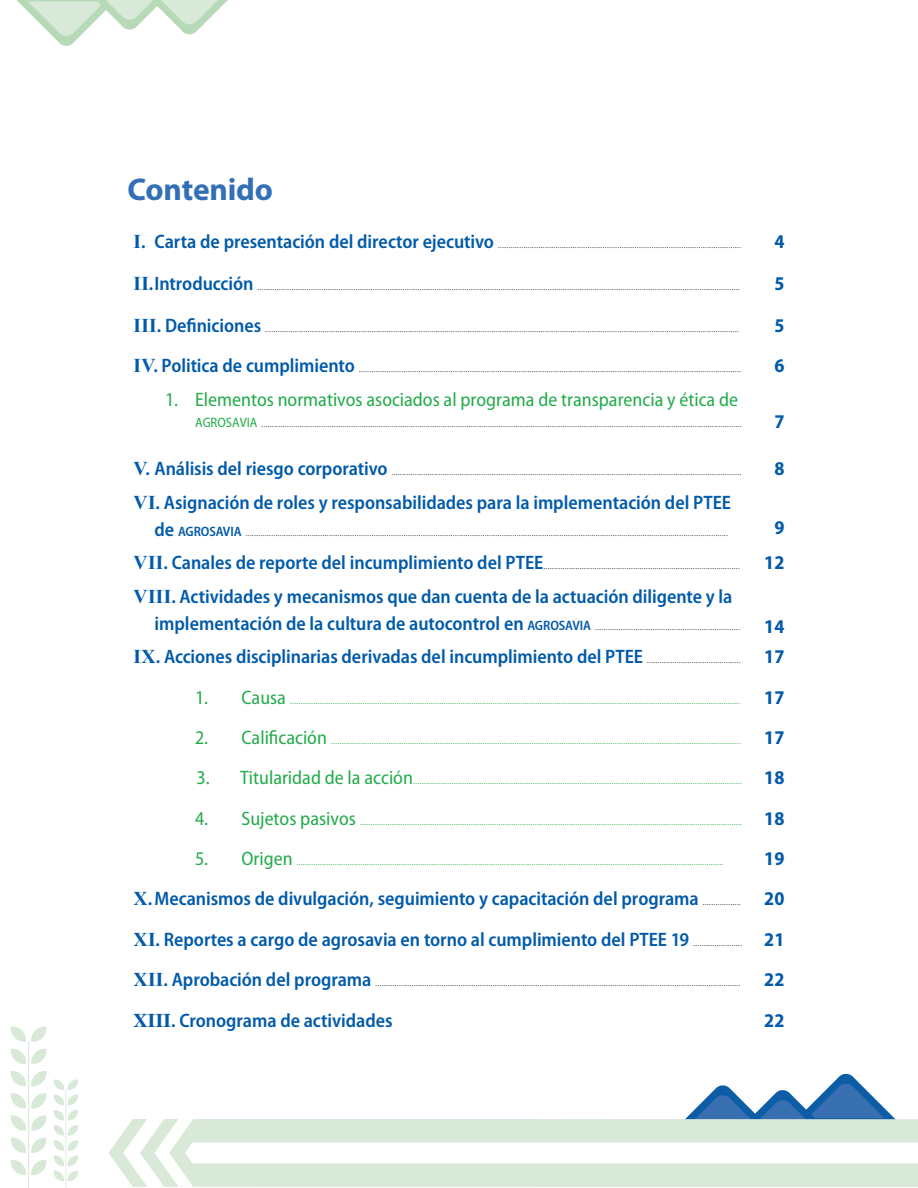
<style>
.page{position:relative;width:918px;height:1188px;background:#fff}
.page>*{position:absolute;margin:0;border:0;box-sizing:border-box;transform-origin:0 0}
.t1{font:700 31.5px "Myriad Pro";letter-spacing:-.005em;color:#326fb7}
.t2{font:600 semi-condensed 19.5px/40.3px "Myriad Pro";letter-spacing:-.005em;color:#015aaa;text-align:justify}
.t3{font:semi-condensed 19.5px "Myriad Pro";color:#22ab4a}
.t4{font:700 semi-condensed 19.5px "Myriad Pro";color:#015aaa}
.t5{font:300 semi-condensed 12px "Myriad Pro";color:#2e2e2e}
.t6{font:300 semi-condensed 12px "Myriad Pro";color:#22ab4a}
.s1{font-family:"Times New Roman";font-weight:700;font-stretch:normal;font-size:19.5px;color:#015aaa}
.s2{font-weight:600;font-size:19.5px;color:#015aaa}
.s3{font-weight:400;font-size:13.65px;color:#22ab4a}
.s4{font-family:"Times New Roman";font-weight:700;font-stretch:normal}
.s5{font-weight:600;font-size:13.65px;color:#015aaa}
.s6{font-weight:700;font-size:19.5px;color:#015aaa}
.s7{font-weight:300;font-size:12px;color:#2e2e2e}
.s8{font-weight:700}
.s9{font-weight:400;font-size:19.5px}
.s10{font-family:"Times";font-weight:700;font-stretch:normal}
</style>
<div class="page">
<svg style="left:16px;top:0;width:212px;height:46px"></svg>
<svg style="left:11px;top:1026px;width:36px;height:162px"></svg>
<svg style="left:53px;top:1079px;width:25px;height:109px"></svg>
<svg style="left:109px;top:1073px;width:809px;height:114px"></svg>
<h1 class="t1" style="left:128px;top:169px;width:147px">Contenido</h1>
<p class="t5" style="left:134px;top:237px;width:609px"><span class="s1">I</span><span class="s2">. Carta de presentación del director ejecutivo</span> ..................................................................................................................</p>
<h2 class="t4" style="left:774px;top:229px;width:12px">4</h2>
<p class="t5" style="left:134px;top:279px;width:608px"><span class="s1">II</span><span class="s2">.Introducción</span> ..................................................................................................................................................................................................................................</p>
<h2 class="t4" style="left:774px;top:271px;width:12px">5</h2>
<p class="t5" style="left:134px;top:321px;width:607px"><span class="s1">III</span><span class="s2">. Definiciones</span> ..............................................................................................................................................................................................................................</p>
<h2 class="t4" style="left:774px;top:313px;width:12px">5</h2>
<p class="t5" style="left:134px;top:361px;width:609px"><span class="s1">IV</span><span class="s2">. Politica de cumplimiento</span> ...................................................................................................................................................................................</p>
<h2 class="t4" style="left:774px;top:353px;width:12px">6</h2>
<h2 class="t3" style="left:165px;top:387px;width:575px">1. Elementos normativos asociados al programa de transparencia y ética de</h2>
<p class="t5" style="left:195px;top:415px;width:548px"><span class="s3">AGROSAVIA</span> .................................................................................................................................................................................................................................</p>
<h2 class="t4" style="left:774px;top:409px;width:12px">7</h2>
<p class="t5" style="left:134px;top:464px;width:610px"><span class="s1">V</span><span class="s2">. Análisis del riesgo corporativo</span> ....................................................................................................................................................................</p>
<h2 class="t4" style="left:774px;top:456px;width:12px">8</h2>
<h2 class="t2" style="left:134px;top:481px;width:599px"><span class="s4">VI</span>. Asignación de roles y responsabilidades para la implementación del PTEE</h2>
<p class="t5" style="left:155px;top:524px;width:575px"><span class="s2">de</span> <span class="s5">AGROSAVIA</span> ..................................................................................................................................................................................................................................</p>
<h2 class="t4" style="left:774px;top:515px;width:12px">9</h2>
<p class="t5" style="left:134px;top:558px;width:608px"><span class="s1">VII</span><span class="s2">. Canales de reporte del incumplimiento del PTEE</span>............................................................................................</p>
<h2 class="t4" style="left:764px;top:550px;width:22px">12</h2>
<h2 class="t2" style="left:134px;top:575px;width:600px"><span class="s4">VIII</span>. Actividades y mecanismos que dan cuenta de la actuación diligente y la</h2>
<p class="t5" style="left:155px;top:618px;width:631px"><span class="s2">implementación de la cultura de autocontrol en</span> <span class="s5">AGROSAVIA</span> .................................................................... <span class="s6">14</span></p>
<h2 class="t2" style="left:134px;top:636px;width:652px"><span class="s4">IX</span>. Acciones disciplinarias derivadas del incumplimiento del PTEE <span class="s7">............................................</span> <span class="s8">17</span></h2>
<p class="t6" style="left:195px;top:692px;width:591px"><span class="s9">1. Causa</span> ................................................................................................................................................................................................................... <span class="s6">17</span></p>
<p class="t6" style="left:195px;top:733px;width:591px"><span class="s9">2. Calificación</span> ................................................................................................................................................................................................ <span class="s6">17</span></p>
<p class="t6" style="left:197px;top:773px;width:589px"><span class="s9">3. Titularidad de la acción</span>.......................................................................................................................................................... <span class="s6">18</span></p>
<p class="t6" style="left:195px;top:814px;width:591px"><span class="s9">4. Sujetos pasivos</span> ................................................................................................................................................................................... <span class="s6">18</span></p>
<p class="t6" style="left:195px;top:854px;width:530px"><span class="s9">5. Origen</span> ........................................................................................................................................................................................................</p>
<h2 class="t2" style="left:134px;top:838px;width:652px;text-indent:631px"><span class="s8">19<br></span><span class="s4">X</span>.Mecanismos de divulgación, seguimiento y capacitación del programa <span class="s7">..................</span> <span class="s8">20<br></span><span class="s4">XI</span>. Reportes a cargo de agrosavia en torno al cumplimiento del PTEE 19 <span class="s7">.......................</span> <span class="s8">21</span></h2>
<p class="t5" style="left:134px;top:975px;width:652px"><span class="s1">XII</span><span class="s2">. Aprobación del programa</span> ........................................................................................................................................................................... <span class="s6">22</span></p>
<h2 class="t2" style="left:134px;top:1000px;width:261px"><span class="s10">XIII</span>. Cronograma de actividades</h2>
<h2 class="t4" style="left:764px;top:1008px;width:22px">22</h2>
</div>
